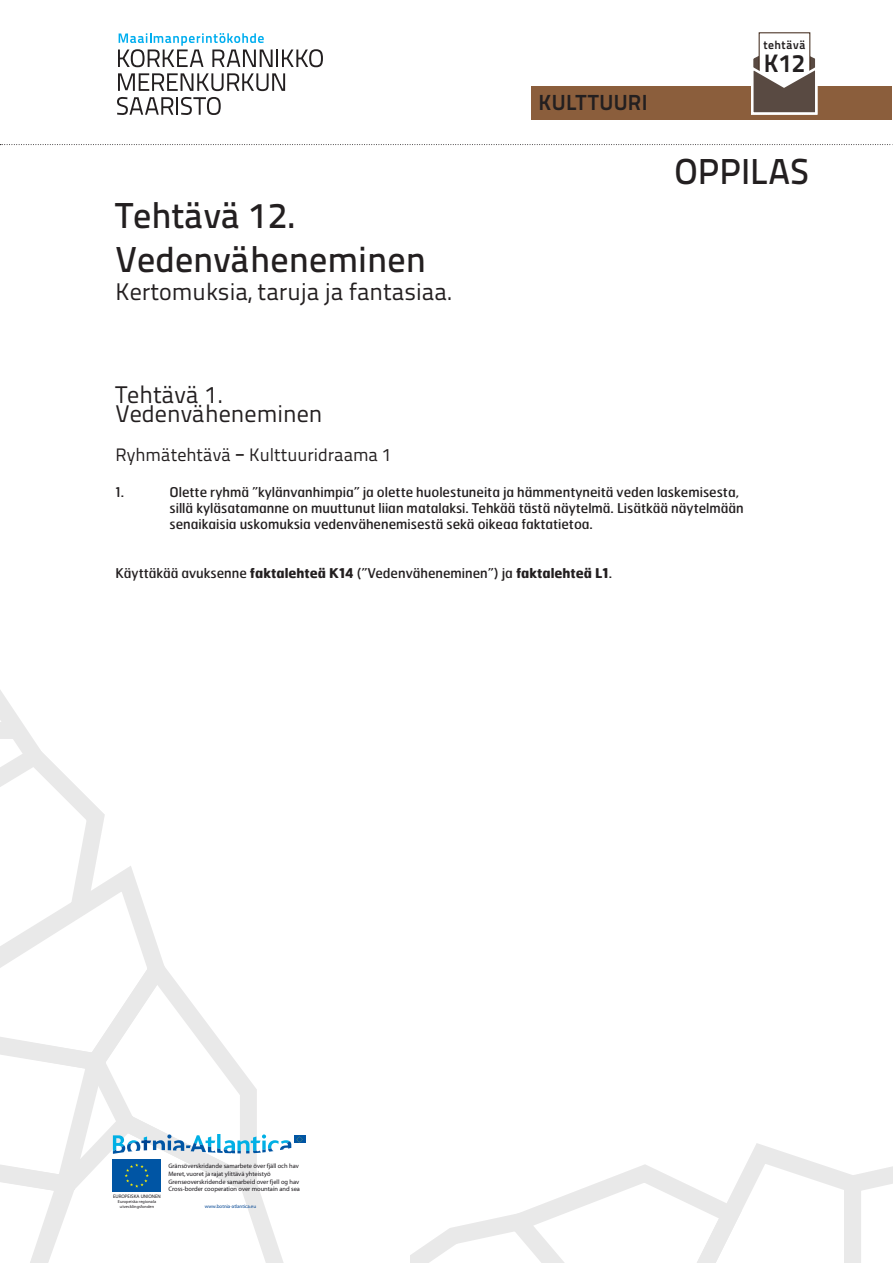
<style>
.page{position:relative;width:893px;height:1263px;background:#fff}
.page>*{position:absolute;margin:0;border:0;box-sizing:border-box;transform-origin:0 0}
.t1{font:36px/43.2px "Titillium Text 14 L 600 wt";color:#231f20}
.t2{font:25.2px "Titillium Text 14 L 800 wt";color:#231f20}
.t3{font:24px/19.5px "Titillium Text 14 L 400 wt";color:#231f20}
.t4{font:21.75px "Titillium Text 14 L 800 wt";letter-spacing:.015em;color:#231f20}
.t5{font:18px "Titillium Text 14 L 400 wt";color:#231f20}
.t6{font:13.5px/16.2px "Hermes";color:#231f20}
.t7{font:11.7px "Titillium Text 14 L 800 wt";letter-spacing:.045em;color:#231f20}
.t8{font:6.45px/7.8px "Myriad";color:#1a171b}
.t9{font:4.95px "Myriad Pro";color:#004492}
.t10{font:4.95px "Myriad";color:#1a171b}
.t11{font:4.35px/5.1px "Myriad";letter-spacing:.01em;color:#1a171b;text-align:center}
.s1{font-family:"Praxis";font-weight:700}
.s2{font-weight:700}
</style>
<div class="page">
<svg style="left:410px;top:1143px;width:483px;height:120px"></svg>
<svg style="left:0;top:144px;width:893px;height:1px"></svg>
<div style="left:531px;top:86px;width:360px;height:33px;background:#8b5e3c"></div>
<svg style="left:751px;top:40px;width:67px;height:75px"></svg>
<svg style="left:117px;top:33px;width:206px;height:82px"></svg>
<svg style="left:0;top:690px;width:306px;height:573px"></svg>
<h1 class="t1" style="left:116px;top:194px;width:312px">Tehtävä 12.<br>Vedenväheneminen</h1>
<h3 class="t3" style="left:116px;top:282px;width:339px">Kertomuksia, taruja ja fantasiaa.</h3>
<h3 class="t4" style="left:539px;top:89px;width:110px">KULTTUURI</h3>
<p class="t7" style="left:763px;top:38px;width:44px">tehtävä</p>
<h2 class="t2" style="left:764px;top:48px;width:43px">K12</h2>
<h1 class="t1" style="left:674px;top:150px;width:136px">OPPILAS</h1>
<h3 class="t3" style="left:116px;top:384px;width:209px">Tehtävä 1.<br>Vedenväheneminen</h3>
<h3 class="t5" style="left:116px;top:444px;width:278px">Ryhmätehtävä <span class="s1">–</span> Kulttuuridraama 1</h3>
<p class="t6" style="left:116px;top:484px;width:10px">1.</p>
<p class="t6" style="left:170px;top:484px;width:576px">Olette ryhmä ”kylänvanhimpia” ja olette huolestuneita ja hämmentyneitä veden laskemisesta, sillä kyläsatamanne on muuttunut liian matalaksi. Tehkää tästä näytelmä. Lisätkää näytelmään senaikaisia uskomuksia vedenvähenemisestä sekä oikeaa faktatietoa.</p>
<p class="t6" style="left:116px;top:565px;width:498px">Käyttäkää avuksenne <span class="s2">faktalehteä K14</span> (”Vedenväheneminen”) ja <span class="s2">faktalehteä L1</span>.</p>
<p class="t10" style="left:113px;top:1194px;width:49px">EUROPEISKA UNIONEN</p>
<p class="t11" style="left:118px;top:1199px;width:40px">Europeiska regionala utvecklingsfonden</p>
<p class="t8" style="left:168px;top:1162px;width:133px">Gränsöverskridande samarbete över fjäll och hav Meret, vuoret ja rajat ylittävä yhteistyö Grenseoverskridende samarbeid over fjell og hav Cross-border cooperation over mountain and sea</p>
<p class="t9" style="left:205px;top:1203px;width:53px">www.botnia-atlantica.eu</p>
</div>
